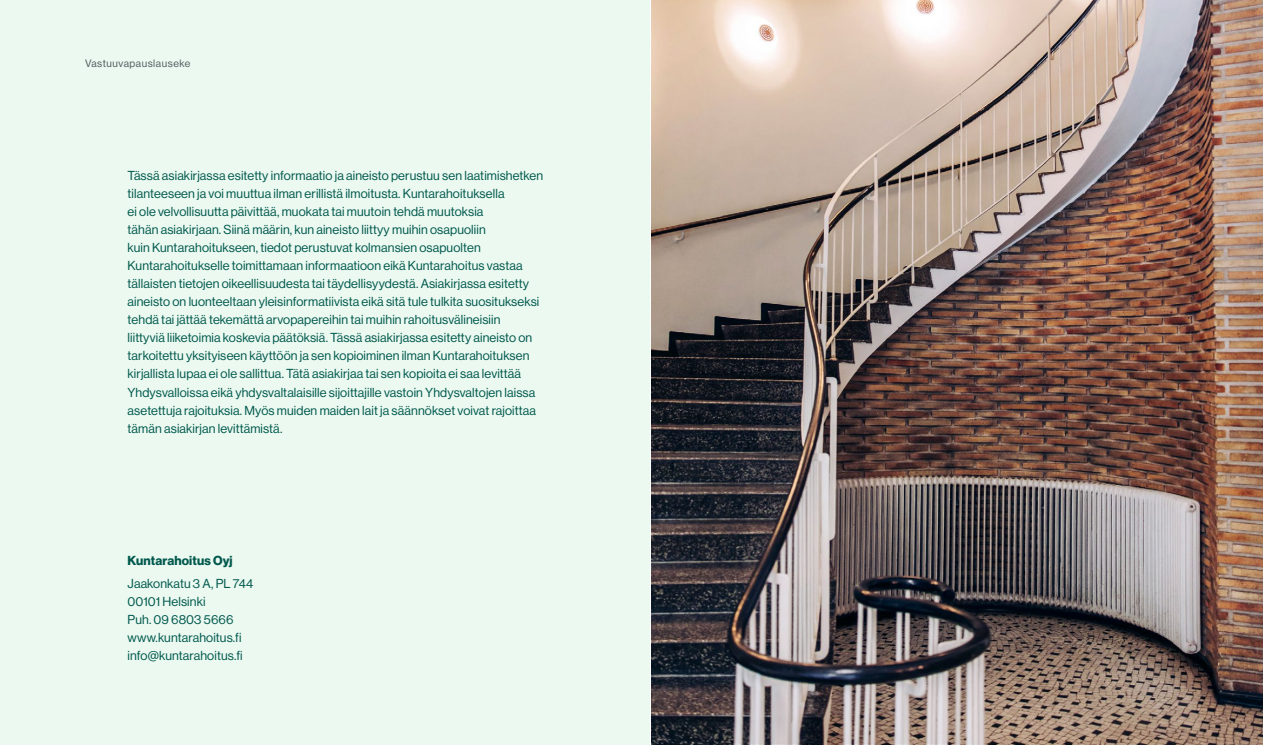
<style>
.page{position:relative;width:1263px;height:745px;background:#fff}
.page>*{position:absolute;margin:0;border:0;box-sizing:border-box;transform-origin:0 0}
.t1{font:12.75px/18px "N Haas Grotesk DS Pro 55 Rg";letter-spacing:.01em;color:#00584d}
.t2{font:12.75px "N Haas Grotesk DS Pro 75 Bd";letter-spacing:.01em;color:#00584d}
.t3{font:10.5px "N Haas Grotesk DS Pro 55 Rg";letter-spacing:.05em;color:#4e5b61}
</style>
<div class="page">
<div style="left:0;top:0;width:649px;height:744px;background:#ebf9f0"></div>
<img style="left:651px;top:0;width:612px;height:744px">
<p class="t3" style="left:85px;top:57px;width:107px">Vastuuvapauslauseke</p>
<p class="t1" style="left:128px;top:167px;width:417px">Tässä asiakirjassa esitetty informaatio ja aineisto perustuu sen laatimishetken tilanteeseen ja voi muuttua ilman erillistä ilmoitusta. Kuntarahoituksella<br>ei ole velvollisuutta päivittää, muokata tai muutoin tehdä muutoksia<br>tähän asiakirjaan. Siinä määrin, kun aineisto liittyy muihin osapuoliin<br>kuin Kuntarahoitukseen, tiedot perustuvat kolmansien osapuolten Kuntarahoitukselle toimittamaan informaatioon eikä Kuntarahoitus vastaa tällaisten tietojen oikeellisuudesta tai täydellisyydestä. Asiakirjassa esitetty aineisto on luonteeltaan yleisinformatiivista eikä sitä tule tulkita suositukseksi tehdä tai jättää tekemättä arvopapereihin tai muihin rahoitusvälineisiin<br>liittyviä liiketoimia koskevia päätöksiä. Tässä asiakirjassa esitetty aineisto on tarkoitettu yksityiseen käyttöön ja sen kopioiminen ilman Kuntarahoituksen kirjallista lupaa ei ole sallittua. Tätä asiakirjaa tai sen kopioita ei saa levittää Yhdysvalloissa eikä yhdysvaltalaisille sijoittajille vastoin Yhdysvaltojen laissa asetettuja rajoituksia. Myös muiden maiden lait ja säännökset voivat rajoittaa tämän asiakirjan levittämistä.</p>
<p class="t2" style="left:128px;top:553px;width:107px">Kuntarahoitus Oyj</p>
<p class="t1" style="left:128px;top:574px;width:127px">Jaakonkatu 3 A, PL 744<br>00101 Helsinki<br>Puh. 09 6803 5666 www.kuntarahoitus.fi info@kuntarahoitus.fi</p>
</div>
